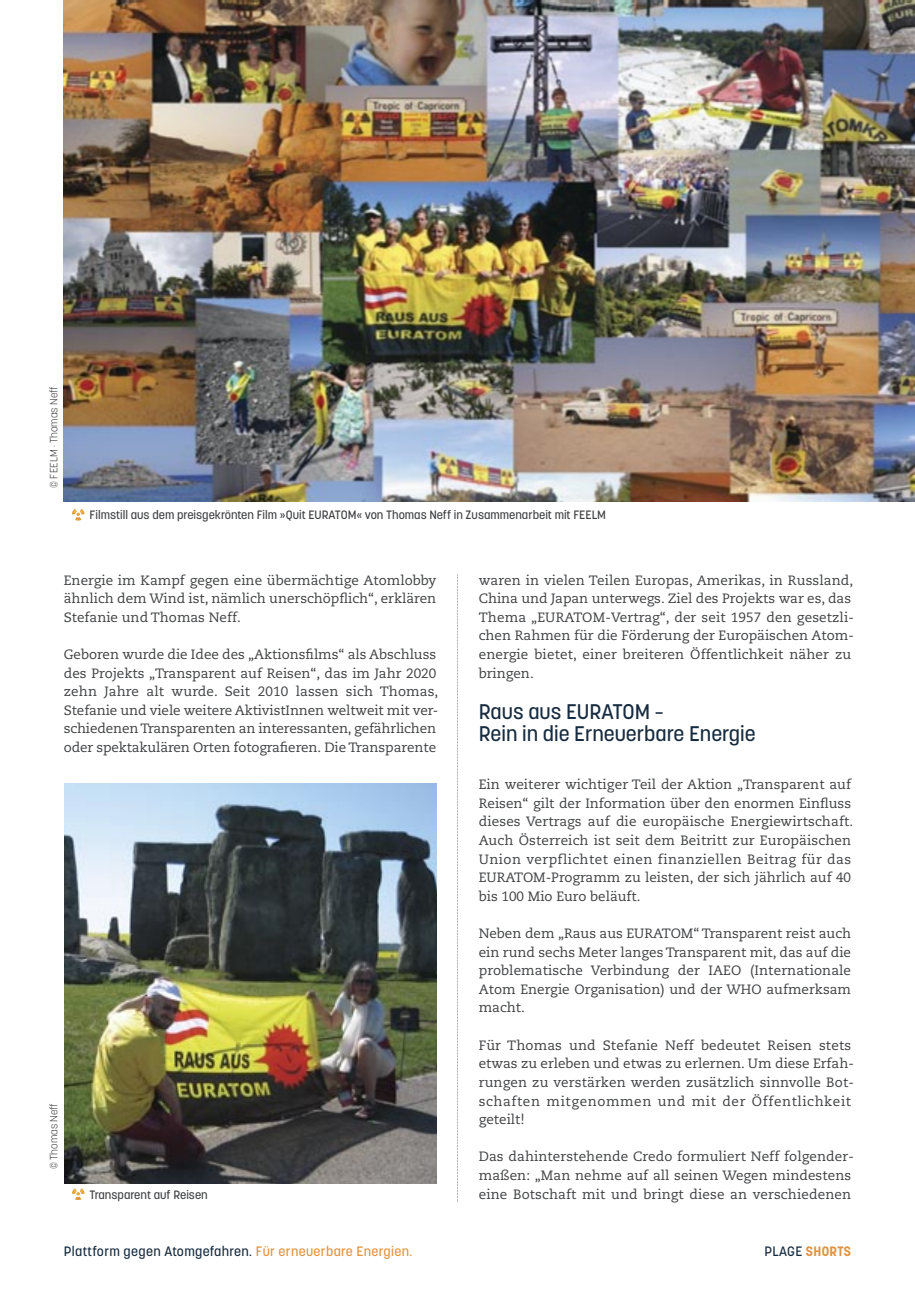
<style>
.page{position:relative;width:915px;height:1297px;background:#fff}
.page>*{position:absolute;margin:0;border:0;box-sizing:border-box;transform-origin:0 0}
.t1{font:500 21px "Korolev";color:#182c40}
.t2{font:13.5px/18.6px "Caecilia LT Std";letter-spacing:.005em;color:#3f4042}
.t3{font:500 13.5px "Korolev";letter-spacing:.025em;color:#182c40}
.t4{font:700 13.5px "Korolev";letter-spacing:.025em;color:#e1933e}
.t5{font:500 12px "Korolev";color:#3f4042}
.t6{font:300 10.5px "Korolev";color:#3f4042}
.s1{color:#e1933e}
.s2{font-weight:500;color:#182c40}
</style>
<div class="page">
<svg style="left:457px;top:574px;width:1px;height:628px"></svg>
<img style="left:64px;top:0;width:850px;height:501px">
<img style="left:65px;top:783px;width:371px;height:400px">
<svg style="left:72px;top:1188px;width:12px;height:12px"></svg>
<svg style="left:72px;top:509px;width:12px;height:12px"></svg>
<p class="t6" style="left:49px;top:488px;width:103px;rotate:-90deg">© FEELM · Thomas Neff</p>
<p class="t5" style="left:89px;top:510px;width:518px">Filmstill aus dem preisgekrönten Film »Quit EURATOM« von Thomas Neff in Zusammenarbeit mit FEELM</p>
<p class="t2" style="left:64px;top:572px;width:374px;text-align:justify">Energie im Kampf gegen eine übermächtige Atomlobby ähnlich dem Wind ist, nämlich unerschöpflich“, erklären Stefanie und Thomas Neff.</p>
<p class="t2" style="left:64px;top:646px;width:376px">Geboren wurde die Idee des „Aktionsfilms“ als Abschluss des Projekts „Transparent auf Reisen“, das im Jahr 2020 zehn Jahre alt wurde. Seit 2010 lassen sich Thomas, Stefanie und viele weitere AktivistInnen weltweit mit ver&shy;schiedenen Transparenten an interessanten, gefährlichen oder spektakulären Orten fotografieren. Die Transparente</p>
<p class="t6" style="left:49px;top:1169px;width:68px;rotate:-90deg">© Thomas Neff</p>
<p class="t5" style="left:89px;top:1190px;width:120px">Transparent auf Reisen</p>
<p class="t2" style="left:478px;top:572px;width:376px">waren in vielen Teilen Europas, Amerikas, in Russland, China und Japan unterwegs. Ziel des Projekts war es, das Thema „EURATOM-Vertrag“, der seit 1957 den gesetzli&shy;chen Rahmen für die Förderung der Europäischen Atom&shy;energie bietet, einer breiteren Öffentlichkeit näher zu bringen.</p>
<p class="t1" style="left:478px;top:703px;width:186px">Raus aus EURATOM –</p>
<p class="t1" style="left:478px;top:725px;width:278px">Rein in die Erneuerbare Energie</p>
<p class="t2" style="left:478px;top:776px;width:376px">Ein weiterer wichtiger Teil der Aktion „Transparent auf Reisen“ gilt der Information über den enormen Einfluss dieses Vertrags auf die europäische Energiewirtschaft.<br>Auch Österreich ist seit dem Beitritt zur Europäischen Union verpflichtet einen finanziellen Beitrag für das EURATOM-Programm zu leisten, der sich jährlich auf 40 bis 100 Mio Euro beläuft.</p>
<p class="t2" style="left:478px;top:925px;width:374px;text-align:justify">Neben dem „Raus aus EURATOM“ Transparent reist auch ein rund sechs Meter langes Transparent mit, das auf die problematische Verbindung der IAEO (Internationale Atom Energie Organisation) und der WHO aufmerksam macht.</p>
<p class="t2" style="left:478px;top:1037px;width:376px">Für Thomas und Stefanie Neff bedeutet Reisen stets etwas zu erleben und etwas zu erlernen. Um diese Erfah&shy;rungen zu verstärken werden zusätzlich sinnvolle Bot&shy;schaften mitgenommen und mit der Öffentlichkeit geteilt!</p>
<p class="t2" style="left:478px;top:1148px;width:376px">Das dahinterstehende Credo formuliert Neff folgender&shy;maßen: „Man nehme auf all seinen Wegen mindestens eine Botschaft mit und bringt diese an verschiedenen</p>
<p class="t3" style="left:64px;top:1246px;width:350px">Plattform gegen Atomgefahren. <span class="s1">Für erneuerbare Energien.</span></p>
<p class="t4" style="left:764px;top:1246px;width:88px"><span class="s2">PLAGE</span> SHORTS</p>
</div>
